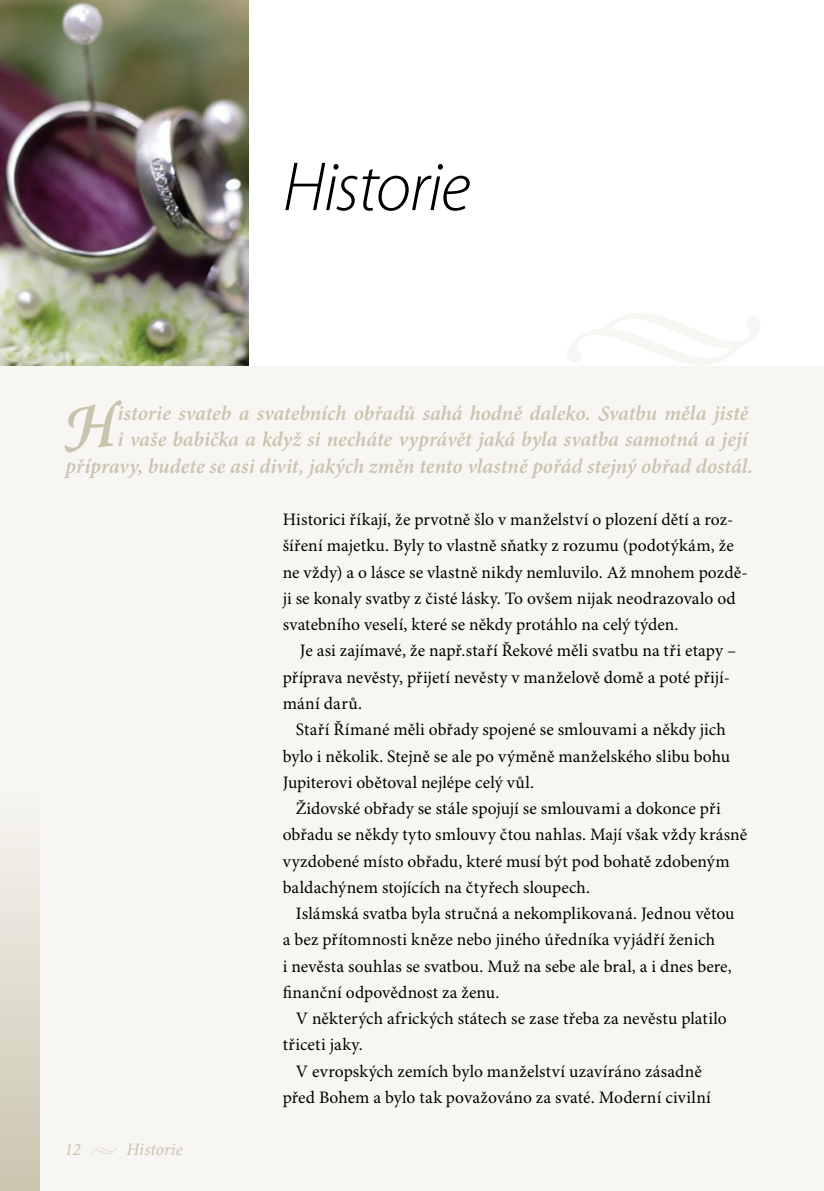
<style>
.page{position:relative;width:824px;height:1191px;background:#fff}
.page>*{position:absolute;margin:0;border:0;box-sizing:border-box;transform-origin:0 0}
.Titulek_1{font:italic 300 70px "Myriad Pro";letter-spacing:-.02em;color:#000}
.Perex{font:italic 600 61.43px "Minion Pro";color:#c9c4ae}
.Perex-2{font:italic 600 21px/26.2px "Minion Pro";color:#c9c4ae;text-align:right}
.Zaklad_zarazka{font:17.5px/26.2px "Minion Pro";letter-spacing:.005em;color:#000}
.Zaklad_prvni{font:17.5px/26.2px "Minion Pro";letter-spacing:.005em;color:#000}
.Titulek_4{font:italic 17.5px "Minion Pro";letter-spacing:.005em;color:#c9c4ae}
</style>
<div class="page">
<div style="left:0;top:0;width:823px;height:1191px;background:#f7f6f2"></div>
<div style="left:0;top:0;width:823px;height:365px;background:#fff"></div>
<svg style="left:567px;top:313px;width:193px;height:52px"></svg>
<img style="left:0;top:0;width:248px;height:365px">
<div style="left:0;top:791px;width:40px;height:400px;background:linear-gradient(to bottom,#f7f5f0,#cac5af)"></div>
<p class="Titulek_1" style="left:283px;top:150px;width:189px">Historie</p>
<p class="Perex" style="left:63px;top:390px;width:48px">H</p>
<p class="Perex-2" style="left:65px;top:401px;width:689px">istorie svateb a svatebních obřadů sahá hodně daleko. Svatbu měla jistě<br>i vaše babička a když si necháte vyprávět jaká byla svatba samotná a její přípravy, budete se asi divit, jakých změn tento vlastně pořád stejný obřad dostál.</p>
<p class="Titulek_4" style="left:64px;top:1139px;width:18px">12</p>
<p class="Titulek_4" style="left:126px;top:1139px;width:58px">Historie</p>
<p class="Zaklad_prvni" style="left:283px;top:507px;width:466px">Historici říkají, že prvotně šlo v manželství o plození dětí a roz&shy;šíření majetku. Byly to vlastně sňatky z rozumu (podotýkám, že ne vždy) a o lásce se vlastně nikdy nemluvilo. Až mnohem pozdě&shy;ji se konaly svatby z čisté lásky. To ovšem nijak neodrazovalo od svatebního veselí, které se někdy protáhlo na celý týden.</p>
<p class="Zaklad_zarazka" style="left:283px;top:638px;width:455px;text-indent:17px">Je asi zajímavé, že např.staří Řekové měli svatbu na tři etapy – příprava nevěsty, přijetí nevěsty v manželově domě a poté přijí&shy;mání darů.</p>
<p class="Zaklad_zarazka" style="left:283px;top:717px;width:449px;text-indent:13px">Staří Římané měli obřady spojené se smlouvami a někdy jich bylo i několik. Stejně se ale po výměně manželského slibu bohu<br>Jupiterovi obětoval nejlépe celý vůl.</p>
<p class="Zaklad_zarazka" style="left:283px;top:796px;width:466px;text-indent:13px">Židovské obřady se stále spojují se smlouvami a dokonce při obřadu se někdy tyto smlouvy čtou nahlas. Mají však vždy krásně vyzdobené místo obřadu, které musí být pod bohatě zdobeným baldachýnem stojících na čtyřech sloupech.</p>
<p class="Zaklad_zarazka" style="left:283px;top:901px;width:453px;text-indent:13px">Islámská svatba byla stručná a nekomplikovaná. Jednou větou a bez přítomnosti kněze nebo jiného úředníka vyjádří ženich<br>i nevěsta souhlas se svatbou. Muž na sebe ale bral, a i dnes bere, finanční odpovědnost za ženu.</p>
<p class="Zaklad_zarazka" style="left:283px;top:1006px;width:445px;text-indent:13px">V některých afrických státech se zase třeba za nevěstu platilo třiceti jaky.</p>
<p class="Zaklad_zarazka" style="left:283px;top:1058px;width:430px;text-align:center">V evropských zemích bylo manželství uzavíráno zásadně před Bohem a bylo tak považováno za svaté. Moderní civilní</p>
</div>
